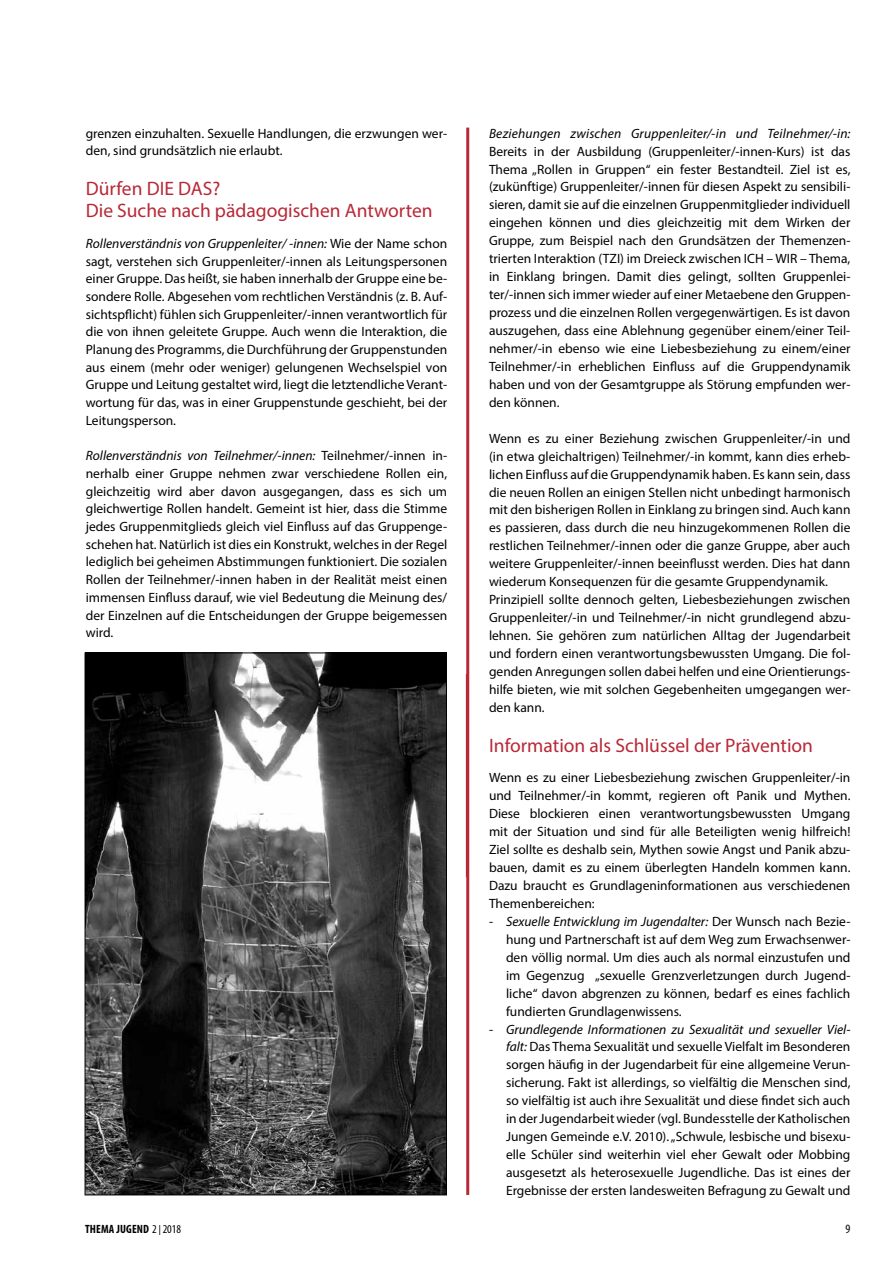
<style>
.page{position:relative;width:893px;height:1263px;background:#fff}
.page>*{position:absolute;margin:0;border:0;box-sizing:border-box;transform-origin:0 0}
.t1{font:19.5px/22.5px "Myriad Pro";color:#b82837}
.t2{font:13.5px/18px "Myriad Pro";color:#000;text-align:justify}
.t3{font:italic 13.5px "Myriad Pro";letter-spacing:.015em;color:#000}
.t4{font:condensed 12.75px "Myriad Pro";color:#000}
.t5{font:700 condensed 12px "Myriad Pro";letter-spacing:.01em;color:#000}
.s1{font-style:italic}
.s2{font-weight:400}
.s3{font-family:"Futura T";font-weight:300}
</style>
<div class="page">
<hr style="left:466px;top:128px;width:3px;height:1067px;background:#b82837">
<img style="left:87px;top:654px;width:358px;height:539px">
<p class="t2" style="left:86px;top:124px;width:363px">grenzen einzuhalten. Sexuelle Handlungen, die erzwungen wer&shy;den, sind grundsätzlich nie erlaubt.</p>
<h1 class="t1" style="left:86px;top:177px;width:348px">Dürfen DIE DAS?<br>Die Suche nach pädagogischen Antworten</h1>
<p class="t2" style="left:86px;top:234px;width:363px"><span class="s1">Rollenverständnis von Gruppenleiter/ -innen:</span> Wie der Name schon sagt, verstehen sich Gruppenleiter/-innen als Leitungspersonen einer Gruppe. Das heißt, sie haben innerhalb der Gruppe eine be&shy;sondere Rolle. Abgesehen vom rechtlichen Verständnis (z. B. Auf&shy;sichtspflicht) fühlen sich Gruppenleiter/-innen verantwortlich für die von ihnen geleitete Gruppe. Auch wenn die Interaktion, die Planung des Programms, die Durchführung der Gruppenstunden aus einem (mehr oder weniger) gelungenen Wechselspiel von Gruppe und Leitung gestaltet wird, liegt die letztendliche Verant&shy;wortung für das, was in einer Gruppenstunde geschieht, bei der Leitungsperson.</p>
<p class="t2" style="left:86px;top:447px;width:363px"><span class="s1">Rollenverständnis von Teilnehmer/-innen:</span> Teilnehmer/-innen in&shy;nerhalb einer Gruppe nehmen zwar verschiedene Rollen ein, gleichzeitig wird aber davon ausgegangen, dass es sich um gleichwertige Rollen handelt. Gemeint ist hier, dass die Stimme jedes Gruppenmitglieds gleich viel Einfluss auf das Gruppenge&shy;schehen hat. Natürlich ist dies ein Konstrukt, welches in der Regel lediglich bei geheimen Abstimmungen funktioniert. Die sozialen Rollen der Teilnehmer/-innen haben in der Realität meist einen immensen Einfluss darauf, wie viel Bedeutung die Meinung des/ der Einzelnen auf die Entscheidungen der Gruppe beigemessen wird.</p>
<p class="t3" style="left:489px;top:125px;width:363px">Beziehungen zwischen Gruppenleiter/-in und Teilnehmer/-in:</p>
<p class="t2" style="left:489px;top:142px;width:363px">Bereits in der Ausbildung (Gruppenleiter/-innen-Kurs) ist das Thema „Rollen in Gruppen“ ein fester Bestandteil. Ziel ist es, (zukünftige) Gruppenleiter/-innen für diesen Aspekt zu sensibili&shy;sieren, damit sie auf die einzelnen Gruppenmitglieder individuell eingehen können und dies gleichzeitig mit dem Wirken der Gruppe, zum Beispiel nach den Grundsätzen der Themenzen&shy;trierten Interaktion (TZI) im Dreieck zwischen ICH – WIR – Thema, in Einklang bringen. Damit dies gelingt, sollten Gruppenlei&shy;ter/-innen sich immer wieder auf einer Metaebene den Gruppen&shy;prozess und die einzelnen Rollen vergegenwärtigen. Es ist davon auszugehen, dass eine Ablehnung gegenüber einem/einer Teil&shy;nehmer/-in ebenso wie eine Liebesbeziehung zu einem/einer Teilnehmer/-in erheblichen Einfluss auf die Gruppendynamik haben und von der Gesamtgruppe als Störung empfunden wer&shy;den können.</p>
<p class="t2" style="left:489px;top:429px;width:363px;text-align:left">Wenn es zu einer Beziehung zwischen Gruppenleiter/-in und (in etwa gleichaltrigen) Teilnehmer/-in kommt, kann dies erheb&shy;lichen Einfluss auf die Gruppendynamik haben. Es kann sein, dass die neuen Rollen an einigen Stellen nicht unbedingt harmonisch mit den bisherigen Rollen in Einklang zu bringen sind. Auch kann es passieren, dass durch die neu hinzugekommenen Rollen die restlichen Teilnehmer/-innen oder die ganze Gruppe, aber auch weitere Gruppenleiter/-innen beeinflusst werden. Dies hat dann wiederum Konsequenzen für die gesamte Gruppendynamik.<br>Prinzipiell sollte dennoch gelten, Liebesbeziehungen zwischen Gruppenleiter/-in und Teilnehmer/-in nicht grundlegend abzu&shy;lehnen. Sie gehören zum natürlichen Alltag der Jugendarbeit und fordern einen verantwortungsbewussten Umgang. Die fol&shy;genden Anregungen sollen dabei helfen und eine Orientierungs&shy;hilfe bieten, wie mit solchen Gegebenheiten umgegangen wer&shy;den kann.</p>
<h1 class="t1" style="left:489px;top:733px;width:326px">Information als Schlüssel der Prävention</h1>
<p class="t2" style="left:489px;top:768px;width:363px">Wenn es zu einer Liebesbeziehung zwischen Gruppenleiter/-in und Teilnehmer/-in kommt, regieren oft Panik und Mythen.<br>Diese blockieren einen verantwortungsbewussten Umgang mit der Situation und sind für alle Beteiligten wenig hilfreich!<br>Ziel sollte es deshalb sein, Mythen sowie Angst und Panik abzu&shy;bauen, damit es zu einem überlegten Handeln kommen kann.<br>Dazu braucht es Grundlageninformationen aus verschiedenen Themenbereichen:</p>
<p class="t2" style="left:506px;top:912px;width:346px;text-indent:-17px">- <span class="s1">Sexuelle Entwicklung im Jugendalter:</span> Der Wunsch nach Bezie&shy;hung und Partnerschaft ist auf dem Weg zum Erwachsenwer&shy;den völlig normal. Um dies auch als normal einzustufen und im Gegenzug „sexuelle Grenzverletzungen durch Jugend&shy;liche“ davon abgrenzen zu können, bedarf es eines fachlich fundierten Grundlagenwissens.</p>
<p class="t2" style="left:506px;top:1020px;width:346px;text-indent:-17px">- <span class="s1">Grundlegende Informationen zu Sexualität und sexueller Viel&shy;falt:</span> Das Thema Sexualität und sexuelle Vielfalt im Besonderen sorgen häufig in der Jugendarbeit für eine allgemeine Verun&shy;sicherung. Fakt ist allerdings, so vielfältig die Menschen sind, so vielfältig ist auch ihre Sexualität und diese findet sich auch in der Jugendarbeit wieder (vgl. Bundesstelle der Katholischen Jungen Gemeinde e.V. 2010). „Schwule, lesbische und bisexu&shy;elle Schüler sind weiterhin viel eher Gewalt oder Mobbing ausgesetzt als heterosexuelle Jugendliche. Das ist eines der Ergebnisse der ersten landesweiten Befragung zu Gewalt und</p>
<p class="t5" style="left:85px;top:1222px;width:98px">THEMA JUGEND <span class="s2">2</span><span class="s3">|</span><span class="s2">2018</span></p>
<p class="t4" style="left:845px;top:1221px;width:6px">9</p>
</div>
